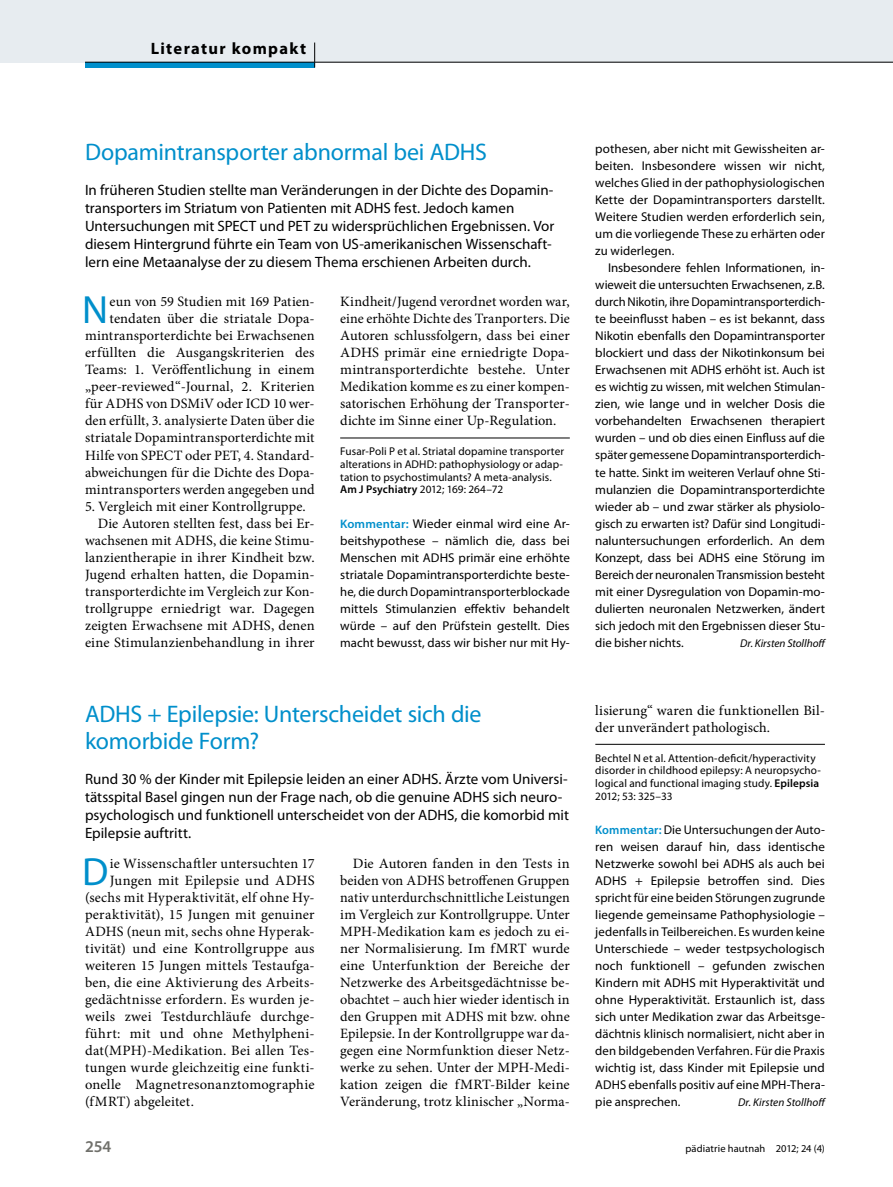
<style>
.page{position:relative;width:893px;height:1187px;background:#fff}
.page>*{position:absolute;margin:0;border:0;box-sizing:border-box;transform-origin:0 0}
.t1{font:39.45px "Myriad Pro";color:#008fcb}
.t2{font:24px/27px "Myriad Pro";letter-spacing:-.01em;color:#008fcb}
.t3{font:700 16.5px "Myriad Pro";letter-spacing:.08em;color:#000}
.t4{font:600 16.5px "Myriad Pro";color:#70706b}
.t5{font:15px/18px "Myriad Pro";color:#000}
.t6{font:14.25px/17px "Minion Pro";letter-spacing:.01em;color:#000;text-align:justify}
.t7{font:12.75px/17px "Myriad Pro";letter-spacing:.005em;color:#000;text-align:justify}
.t8{font:11.25px/12.8px "Myriad Pro";letter-spacing:.01em;color:#000}
.t9{font:italic 11.25px "Myriad Pro";color:#000}
.t10{font:10.5px "Myriad Pro";letter-spacing:.01em;color:#000}
.s1{font-weight:600}
.s2{font-weight:600;font-size:12.3px;color:#008fcb}
</style>
<div class="page">
<hr style="left:340px;top:437px;width:230px;height:1px;background:#000">
<hr style="left:595px;top:744px;width:230px;height:1px;background:#000">
<div style="left:0;top:0;width:893px;height:62px;background:#e7ecf0"></div>
<div style="left:85px;top:62px;width:230px;height:5px;background:#008fcb"></div>
<hr style="left:85px;top:62px;width:230px;height:1px;background:#000">
<hr style="left:315px;top:62px;width:578px;height:1px;background:#000">
<svg style="left:314px;top:43px;width:1px;height:24px"></svg>
<p class="t3" style="left:151px;top:37px;width:157px">Literatur kompakt</p>
<h2 class="t2" style="left:85px;top:138px;width:403px">Dopamintransporter abnormal bei ADHS</h2>
<p class="t5" style="left:85px;top:181px;width:471px">In früheren Studien stellte man Veränderungen in der Dichte des Dopamin&shy;transporters im Striatum von Patienten mit ADHS fest. Jedoch kamen Untersuchungen mit SPECT und PET zu widersprüchlichen Ergebnissen. Vor diesem Hintergrund führte ein Team von US-amerikanischen Wissenschaft&shy;lern eine Metaanalyse der zu diesem Thema erschienen Arbeiten durch.</p>
<p class="t6" style="left:85px;top:293px;width:231px;text-align:right">eun von 59 Studien mit 169 Patien&shy;tendaten über die striatale Dopa&shy;mintransporterdichte bei Erwachsenen erfüllten die Ausgangskriterien des Teams: 1. Veröffentlichung in einem „peer-reviewed“-Journal, 2. Kriterien für ADHS von DSMiV oder ICD 10 wer&shy;den erfüllt, 3. analysierte Daten über die striatale Dopamintransporterdichte mit Hilfe von SPECT oder PET, 4. Standard&shy;abweichungen für die Dichte des Dopa&shy;mintransporters werden angegeben und</p>
<p class="t6" style="left:85px;top:497px;width:222px">5. Vergleich mit einer Kontrollgruppe.</p>
<p class="t6" style="left:98px;top:514px;width:218px">Die Autoren stellten fest, dass bei Er-</p>
<p class="t6" style="left:85px;top:531px;width:231px">wachsenen mit ADHS, die keine Stimu-</p>
<p class="t6" style="left:85px;top:548px;width:231px">lanzientherapie in ihrer Kindheit bzw.</p>
<p class="t6" style="left:85px;top:565px;width:231px">Jugend erhalten hatten, die Dopamin-</p>
<p class="t6" style="left:85px;top:582px;width:231px">transporterdichte im Vergleich zur Kon-</p>
<p class="t6" style="left:85px;top:599px;width:231px">trollgruppe erniedrigt war. Dagegen</p>
<p class="t6" style="left:85px;top:616px;width:231px">zeigten Erwachsene mit ADHS, denen</p>
<p class="t6" style="left:85px;top:633px;width:231px">eine Stimulanzienbehandlung in ihrer</p>
<h1 class="t1" style="left:82px;top:286px;width:27px">N</h1>
<p class="t6" style="left:340px;top:293px;width:231px">Kindheit/Jugend verordnet worden war, eine erhöhte Dichte des Tranporters. Die Autoren schlussfolgern, dass bei einer ADHS primär eine erniedrigte Dopa&shy;mintransporterdichte bestehe. Unter Medikation komme es zu einer kompen&shy;satorischen Erhöhung der Transporter&shy;dichte im Sinne einer Up-Regulation.</p>
<p class="t8" style="left:340px;top:445px;width:225px">Fusar-Poli P et al. Striatal dopamine transporter alterations in ADHD: pathophysiology or adap&shy;tation to psychostimulants? A meta-analysis.<br><span class="s1">Am J Psychiatry</span> 2012; 169: 264–72</p>
<p class="t7" style="left:340px;top:514px;width:231px"><span class="s2">Kommentar:</span> Wieder einmal wird eine Ar&shy;beitshypothese – nämlich die, dass bei Menschen mit ADHS primär eine erhöhte striatale Dopamintransporterdichte beste&shy;he, die durch Dopamintransporterblockade mittels Stimulanzien effektiv behandelt würde – auf den Prüfstein gestellt. Dies macht bewusst, dass wir bisher nur mit Hy-</p>
<h2 class="t2" style="left:85px;top:699px;width:398px">ADHS + Epilepsie: Unterscheidet sich die komorbide Form?</h2>
<p class="t5" style="left:85px;top:769px;width:486px">Rund 30 % der Kinder mit Epilepsie leiden an einer ADHS. Ärzte vom Universi&shy;tätsspital Basel gingen nun der Frage nach, ob die genuine ADHS sich neuro&shy;psychologisch und funktionell unterscheidet von der ADHS, die komorbid mit Epilepsie auftritt.</p>
<h1 class="t1" style="left:82px;top:847px;width:28px">D</h1>
<p class="t6" style="left:110px;top:854px;width:206px">ie Wissenschaftler untersuchten 17</p>
<p class="t6" style="left:110px;top:871px;width:206px">Jungen mit Epilepsie und ADHS</p>
<p class="t6" style="left:85px;top:888px;width:231px">(sechs mit Hyperaktivität, elf ohne Hy-</p>
<p class="t6" style="left:85px;top:905px;width:231px">peraktivität), 15 Jungen mit genuiner</p>
<p class="t6" style="left:85px;top:923px;width:231px">ADHS (neun mit, sechs ohne Hyperak-</p>
<p class="t6" style="left:85px;top:940px;width:231px">tivität) und eine Kontrollgruppe aus</p>
<p class="t6" style="left:85px;top:957px;width:231px">weiteren 15 Jungen mittels Testaufga-</p>
<p class="t6" style="left:85px;top:974px;width:231px">ben, die eine Aktivierung des Arbeits-</p>
<p class="t6" style="left:85px;top:991px;width:231px">gedächtnisse erfordern. Es wurden je-</p>
<p class="t6" style="left:85px;top:1008px;width:231px">weils zwei Testdurchläufe durchge-</p>
<p class="t6" style="left:85px;top:1025px;width:231px">führt: mit und ohne Methylpheni-</p>
<p class="t6" style="left:85px;top:1042px;width:231px">dat(MPH)-Medikation. Bei allen Tes-</p>
<p class="t6" style="left:85px;top:1059px;width:231px">tungen wurde gleichzeitig eine funkti-</p>
<p class="t6" style="left:85px;top:1076px;width:231px">onelle Magnetresonanztomographie</p>
<p class="t6" style="left:85px;top:1093px;width:110px">(fMRT) abgeleitet.</p>
<p class="t6" style="left:340px;top:854px;width:231px;text-indent:13px">Die Autoren fanden in den Tests in beiden von ADHS betroffenen Gruppen nativ unterdurchschnittliche Leistungen im Vergleich zur Kontrollgruppe. Unter MPH-Medikation kam es jedoch zu ei&shy;ner Normalisierung. Im fMRT wurde eine Unterfunktion der Bereiche der Netzwerke des Arbeitsgedächtnisse be&shy;obachtet – auch hier wieder identisch in den Gruppen mit ADHS mit bzw. ohne Epilepsie. In der Kontrollgruppe war da&shy;gegen eine Normfunktion dieser Netz&shy;werke zu sehen. Unter der MPH-Medi&shy;kation zeigen die fMRT-Bilder keine Veränderung, trotz klinischer „Norma-</p>
<p class="t7" style="left:595px;top:140px;width:231px">pothesen, aber nicht mit Gewissheiten ar&shy;beiten. Insbesondere wissen wir nicht, welches Glied in der pathophysiologischen Kette der Dopamintransporters darstellt.<br>Weitere Studien werden erforderlich sein, um die vorliegende These zu erhärten oder zu widerlegen.</p>
<p class="t7" style="left:595px;top:259px;width:231px;text-indent:13px">Insbesondere fehlen Informationen, in&shy;wieweit die untersuchten Erwachsenen, z.B. durch Nikotin, ihre Dopamintransporterdich&shy;te beeinflusst haben – es ist bekannt, dass Nikotin ebenfalls den Dopamintransporter blockiert und dass der Nikotinkonsum bei Erwachsenen mit ADHS erhöht ist. Auch ist es wichtig zu wissen, mit welchen Stimulan&shy;zien, wie lange und in welcher Dosis die vorbehandelten Erwachsenen therapiert wurden – und ob dies einen Einfluss auf die später gemessene Dopamintransporterdich&shy;te hatte. Sinkt im weiteren Verlauf ohne Sti&shy;mulanzien die Dopamintransporterdichte wieder ab – und zwar stärker als physiolo&shy;gisch zu erwarten ist? Dafür sind Longitudi&shy;naluntersuchungen erforderlich. An dem Konzept, dass bei ADHS eine Störung im Bereich der neuronalen Transmission besteht mit einer Dysregulation von Dopamin-mo&shy;dulierten neuronalen Netzwerken, ändert sich jedoch mit den Ergebnissen dieser Stu&shy;die bisher nichts.</p>
<p class="t9" style="left:740px;top:636px;width:87px">Dr. Kirsten Stollhoff</p>
<p class="t6" style="left:595px;top:701px;width:231px">lisierung“ waren die funktionellen Bil&shy;der unverändert pathologisch.</p>
<p class="t8" style="left:595px;top:751px;width:227px">Bechtel N et al. Attention-deficit/hyperactivity disorder in childhood epilepsy: A neuropsycho&shy;logical and functional imaging study. <span class="s1">Epilepsia </span>2012; 53: 325–33</p>
<p class="t7" style="left:595px;top:820px;width:231px"><span class="s2">Kommentar:</span> Die Untersuchungen der Auto&shy;ren weisen darauf hin, dass identische Netzwerke sowohl bei ADHS als auch bei ADHS + Epilepsie betroffen sind. Dies spricht für eine beiden Störungen zugrunde liegende gemeinsame Pathophysiologie – jedenfalls in Teilbereichen. Es wurden keine Unterschiede – weder testpsychologisch noch funktionell – gefunden zwischen Kindern mit ADHS mit Hyperaktivität und ohne Hyperaktivität. Erstaunlich ist, dass sich unter Medikation zwar das Arbeitsge&shy;dächtnis klinisch normalisiert, nicht aber in den bildgebenden Verfahren. Für die Praxis wichtig ist, dass Kinder mit Epilepsie und ADHS ebenfalls positiv auf eine MPH-Thera&shy;pie ansprechen.</p>
<p class="t9" style="left:738px;top:1095px;width:90px">Dr. Kirsten Stollhoff</p>
<p class="t4" style="left:85px;top:1135px;width:28px">254</p>
<p class="t10" style="left:685px;top:1141px;width:141px">pädiatrie hautnah 2012; 24 (4)</p>
</div>
